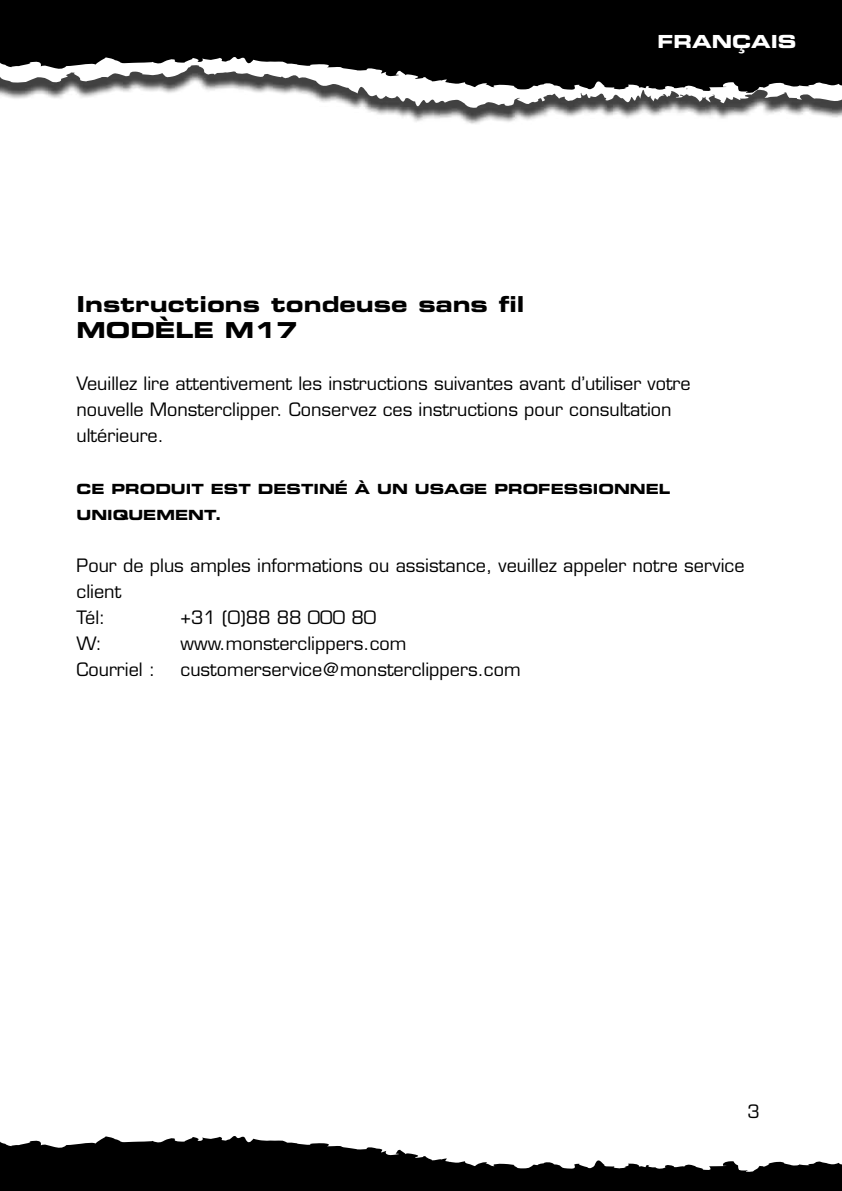
<style>
.page{position:relative;width:842px;height:1191px;background:#fff}
.page>*{position:absolute;margin:0;border:0;box-sizing:border-box;transform-origin:0 0}
.t1{font:22px/26px "Eurostile LT Std Bold Ex 2";color:#000}
.t2{font:18px/26px "Eurostile LT Std";color:#000}
.t3{font:18px "Eurostile LT Std Bold Ex 2";color:#fff}
.t4{font:14px/26px "Eurostile LT Std Bold Ex 2";color:#000}
</style>
<div class="page">
<div style="left:0;top:0;width:842px;height:125px;background:#000;opacity:.75"></div>
<svg style="left:0;top:93px;width:842px;height:22px"></svg>
<svg style="left:0;top:0;width:842px;height:93px;background:#262626"></svg>
<svg style="left:0;top:1136px;width:842px;height:55px;fill:#000"></svg>
<p class="t3" style="left:657px;top:28px;width:141px">FRANÇAIS</p>
<p class="t1" style="left:77px;top:290px;width:449px">Instructions tondeuse sans fil<br>MODÈLE M17</p>
<p class="t2" style="left:77px;top:370px;width:616px">Veuillez lire attentivement les instructions suivantes avant d’utiliser votre nouvelle Monsterclipper. Conservez ces instructions pour consultation ultérieure.</p>
<p class="t4" style="left:77px;top:475px;width:595px">CE PRODUIT EST DESTINÉ À UN USAGE PROFESSIONNEL<br>UNIQUEMENT.</p>
<p class="t2" style="left:77px;top:552px;width:669px">Pour de plus amples informations ou assistance, veuillez appeler notre service client<br>Tél:</p>
<p class="t2" style="left:181px;top:604px;width:197px">+31 (0)88 88 000 80</p>
<p class="t2" style="left:77px;top:630px;width:27px">W:</p>
<p class="t2" style="left:181px;top:630px;width:227px">www.monsterclippers.com</p>
<p class="t2" style="left:77px;top:656px;width:80px">Courriel :</p>
<p class="t2" style="left:181px;top:656px;width:341px">customerservice@monsterclippers.com</p>
<p class="t2" style="left:747px;top:1098px;width:14px">3</p>
</div>
